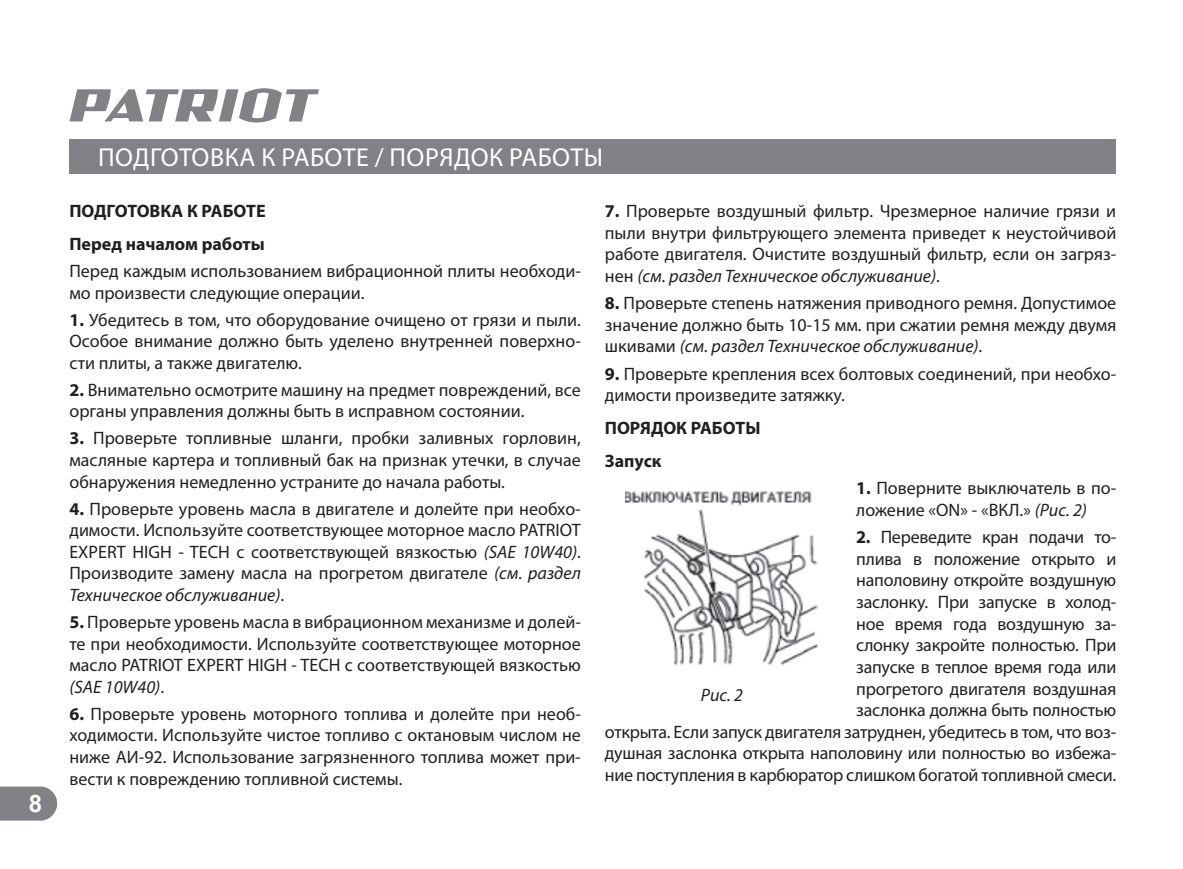
<style>
.page{position:relative;width:1183px;height:869px;background:#fff}
.page>*{position:absolute;margin:0;border:0;box-sizing:border-box;transform-origin:0 0}
.t1{font:26px "Myriad Pro";letter-spacing:.02em;color:#fff}
.t2{font:700 24px "Arial";color:#fff}
.t3{font:18px/21.6px "Myriad Pro";letter-spacing:-.005em;color:#231f20;text-align:justify}
.t4{font:700 18px/33px "Myriad Pro";color:#231f20}
.t5{font:italic 18px "Myriad Pro";color:#231f20}
.s1{font-weight:700}
.s2{font-style:italic}
</style>
<div class="page">
<svg style="left:0;top:786px;width:57px;height:34px;background:#898b8d"></svg>
<svg style="left:69px;top:88px;width:250px;height:34px"></svg>
<div style="left:69px;top:139px;width:1047px;height:34px;background:#808285"></div>
<img style="left:624px;top:491px;width:194px;height:174px">
<h2 class="t2" style="left:29px;top:787px;width:15px">8</h2>
<h1 class="t1" style="left:98px;top:141px;width:507px">ПОДГОТОВКА К РАБОТЕ / ПОРЯДОК РАБОТЫ</h1>
<p class="t4" style="left:69px;top:194px;width:198px">ПОДГОТОВКА К РАБОТЕ<br>Перед началом работы</p>
<p class="t3" style="left:69px;top:260px;width:513px">Перед каждым использованием вибрационной плиты необходи&shy;мо произвести следующие операции.</p>
<p class="t3" style="left:69px;top:308px;width:513px"><span class="s1">1.</span> Убедитесь в том, что оборудование очищено от грязи и пыли.<br>Особое внимание должно быть уделено внутренней поверхно&shy;сти плиты, а также двигателю.</p>
<p class="t3" style="left:69px;top:378px;width:513px"><span class="s1">2.</span> Внимательно осмотрите машину на предмет повреждений, все органы управления должны быть в исправном состоянии.</p>
<p class="t3" style="left:69px;top:427px;width:513px"><span class="s1">3.</span> Проверьте топливные шланги, пробки заливных горловин, масляные картера и топливный бак на признак утечки, в случае обнаружения немедленно устраните до начала работы.</p>
<p class="t3" style="left:69px;top:497px;width:513px"><span class="s1">4.</span> Проверьте уровень масла в двигателе и долейте при необхо&shy;димости. Используйте соответствующее моторное масло PATRIOT EXPERT HIGH - TECH с соответствующей вязкостью <span class="s2">(SAE 10W40)</span>.<br>Производите замену масла на прогретом двигателе <span class="s2">(см. раздел Техническое обслуживание)</span>.</p>
<p class="t3" style="left:69px;top:611px;width:513px"><span class="s1">5.</span> Проверьте уровень масла в вибрационном механизме и долей&shy;те при необходимости. Используйте соответствующее моторное масло PATRIOT EXPERT HIGH - TECH с соответствующей вязкостью <span class="s2">(SAE 10W40)</span>.</p>
<p class="t3" style="left:69px;top:702px;width:513px"><span class="s1">6.</span> Проверьте уровень моторного топлива и долейте при необ&shy;ходимости. Используйте чистое топливо с октановым числом не ниже АИ-92. Использование загрязненного топлива может при&shy;вести к повреждению топливной системы.</p>
<p class="t3" style="left:605px;top:200px;width:513px"><span class="s1">7.</span> Проверьте воздушный фильтр. Чрезмерное наличие грязи и пыли внутри фильтрующего элемента приведет к неустойчивой работе двигателя. Очистите воздушный фильтр, если он загряз&shy;нен <span class="s2">(см. раздел Техническое обслуживание)</span>.</p>
<p class="t3" style="left:605px;top:292px;width:513px"><span class="s1">8.</span> Проверьте степень натяжения приводного ремня. Допустимое значение должно быть 10-15 мм. при сжатии ремня между двумя шкивами <span class="s2">(см. раздел Техническое обслуживание)</span>.</p>
<p class="t3" style="left:605px;top:362px;width:513px"><span class="s1">9.</span> Проверьте крепления всех болтовых соединений, при необхо&shy;димости произведите затяжку.</p>
<p class="t4" style="left:605px;top:412px;width:157px">ПОРЯДОК РАБОТЫ<br>Запуск</p>
<p class="t3" style="left:856px;top:477px;width:262px"><span class="s1">1.</span> Поверните выключатель в по&shy;ложение «ON» - «ВКЛ.» <span class="s2">(Рис. 2)</span></p>
<p class="t3" style="left:605px;top:526px;width:513px;text-align:right"><span class="s1">2.</span> Переведите кран подачи то-<br>плива в положение открыто и<br>наполовину откройте воздушную<br>заслонку. При запуске в холод-<br>ное время года воздушную за-<br>слонку закройте полностью. При<br>запуске в теплое время года или<br>прогретого двигателя воздушная<br>заслонка должна быть полностью<br>открыта. Если запуск двигателя затруднен, убедитесь в том, что воз&shy;душная заслонка открыта наполовину или полностью во избежа&shy;ние поступления в карбюратор слишком богатой топливной смеси.</p>
<p class="t5" style="left:701px;top:683px;width:44px">Рис. 2</p>
</div>
